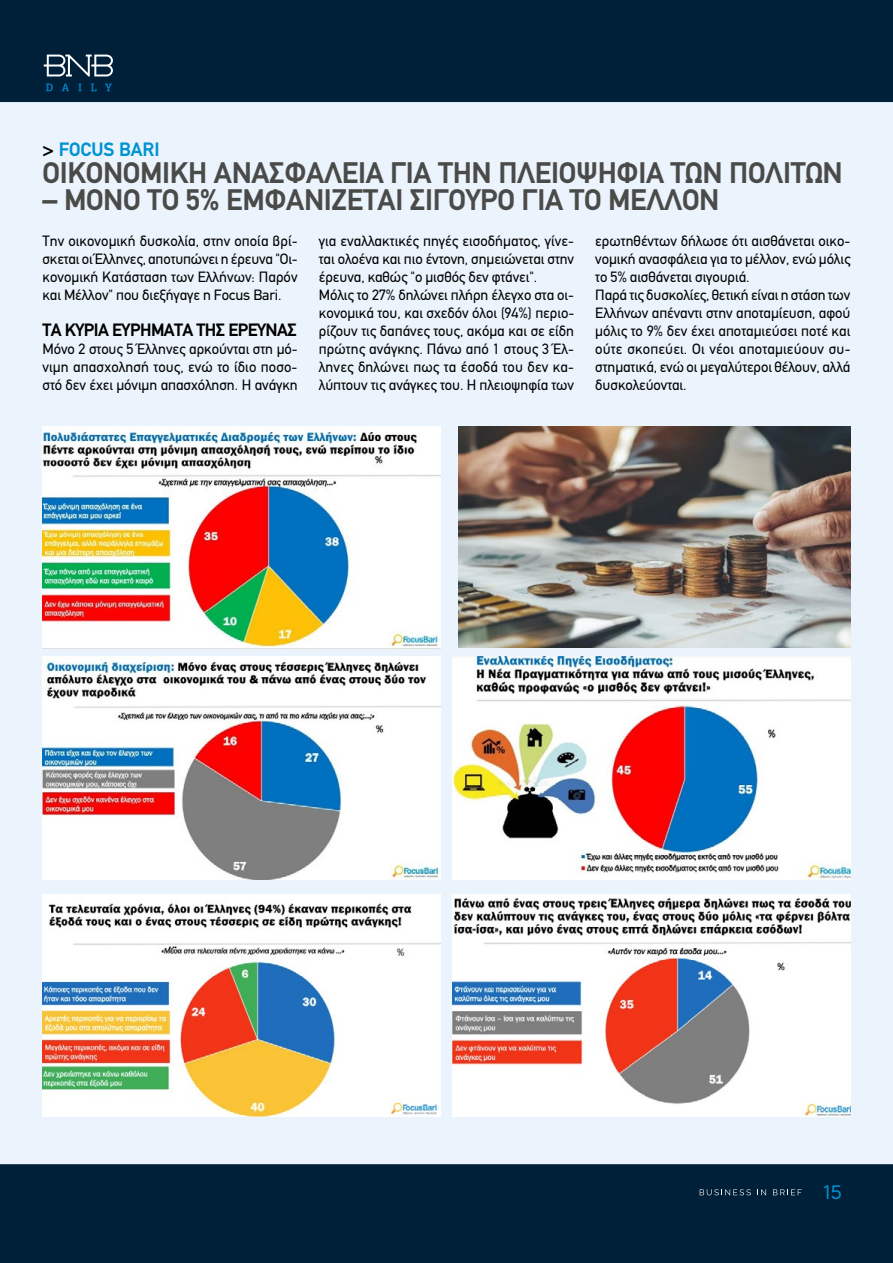
<style>
.page{position:relative;width:893px;height:1263px;background:#fff}
.page>*{position:absolute;margin:0;border:0;box-sizing:border-box;transform-origin:0 0}
.t1{font:700 30px "PF Din Text";letter-spacing:-.01em;color:#4a4a49}
.t2{font:700 19.5px "PF Din Text";color:#0093d1}
.t3{font:19.5px "CF Asty Std";color:#0093d1}
.t4{font:700 18px "PF Din Text";letter-spacing:-.03em;color:#000}
.t5{font:15px/18px "PF Din Text";letter-spacing:-.005em;color:#000;text-align:justify}
.s1{color:#000}
</style>
<div class="page">
<div style="left:0;top:0;width:893px;height:102px;background:#001f38"></div>
<svg style="left:46px;top:84px;width:7px;height:7px"></svg>
<svg style="left:62px;top:84px;width:7px;height:7px"></svg>
<svg style="left:78px;top:84px;width:4px;height:7px"></svg>
<svg style="left:91px;top:84px;width:6px;height:7px"></svg>
<svg style="left:105px;top:84px;width:7px;height:7px"></svg>
<svg style="left:44px;top:55px;width:69px;height:21px"></svg>
<div style="left:0;top:1164px;width:893px;height:99px;background:#001f38"></div>
<svg style="left:700px;top:1189px;width:51px;height:6px"></svg>
<svg style="left:757px;top:1189px;width:9px;height:6px"></svg>
<svg style="left:773px;top:1189px;width:28px;height:6px"></svg>
<div style="left:0;top:102px;width:893px;height:1062px;background:#ebf4fc"></div>
<img style="left:43px;top:426px;width:398px;height:222px">
<img style="left:43px;top:657px;width:398px;height:222px">
<img style="left:43px;top:894px;width:398px;height:222px">
<img style="left:452px;top:657px;width:398px;height:222px">
<img style="left:458px;top:426px;width:392px;height:222px">
<img style="left:452px;top:894px;width:398px;height:222px">
<h2 class="t2" style="left:43px;top:138px;width:119px"><span class="s1">&gt;</span> FOCUS BARI</h2>
<h1 class="t1" style="left:43px;top:155px;width:802px">ΟΙΚΟΝΟΜΙΚΉ ΑΝΑΣΦΆΛΕΙΑ ΓΙΑ ΤΗΝ ΠΛΕΙΟΨΗΦΊΑ ΤΩΝ ΠΟΛΙΤΏΝ</h1>
<h1 class="t1" style="left:43px;top:182px;width:678px">– ΜΌΝΟ ΤΟ 5% ΕΜΦΑΝΊΖΕΤΑΙ ΣΊΓΟΥΡΟ ΓΙΑ ΤΟ ΜΈΛΛΟΝ</h1>
<p class="t5" style="left:43px;top:232px;width:257px">Την οικονομική δυσκολία, στην οποία βρί&shy;σκεται οι Έλληνες, αποτυπώνει η έρευνα "Οι&shy;κονομική Κατάσταση των Ελλήνων: Παρόν και Μέλλον" που διεξήγαγε η Focus Bari.</p>
<p class="t4" style="left:43px;top:319px;width:256px">ΤΑ ΚΥΡΙΑ ΕΥΡΗΜΑΤΑ ΤΗΣ ΕΡΕΥΝΑΣ</p>
<p class="t5" style="left:43px;top:340px;width:257px">Μόνο 2 στους 5 Έλληνες αρκούνται στη μό&shy;νιμη απασχολησή τους, ενώ το ίδιο ποσο&shy;στό δεν έχει μόνιμη απασχόληση. Η ανάγκη</p>
<p class="t5" style="left:319px;top:232px;width:257px;text-align:left">για εναλλακτικές πηγές εισοδήματος, γίνε&shy;ται ολοένα και πιο έντονη, σημειώνεται στην έρευνα, καθώς "ο μισθός δεν φτάνει".<br>Μόλις το 27% δηλώνει πλήρη έλεγχο στα οι&shy;κονομικά του, και σχεδόν όλοι (94%) περιο&shy;ρίζουν τις δαπάνες τους, ακόμα και σε είδη πρώτης ανάγκης. Πάνω από 1 στους 3 Έλ&shy;ληνες δηλώνει πως τα έσοδά του δεν κα&shy;λύπτουν τις ανάγκες του. Η πλειοψηφία των</p>
<p class="t5" style="left:595px;top:232px;width:257px;text-align:left">ερωτηθέντων δήλωσε ότι αισθάνεται οικο&shy;νομική ανασφάλεια για το μέλλον, ενώ μόλις το 5% αισθάνεται σιγουριά.<br>Παρά τις δυσκολίες, θετική είναι η στάση των Ελλήνων απέναντι στην αποταμίευση, αφού μόλις το 9% δεν έχει αποταμιεύσει ποτέ και ούτε σκοπεύει. Οι νέοι αποταμιεύουν συ&shy;στηματικά, ενώ οι μεγαλύτεροι θέλουν, αλλά δυσκολεύονται.</p>
<h2 class="t3" style="left:823px;top:1181px;width:20px">15</h2>
</div>
